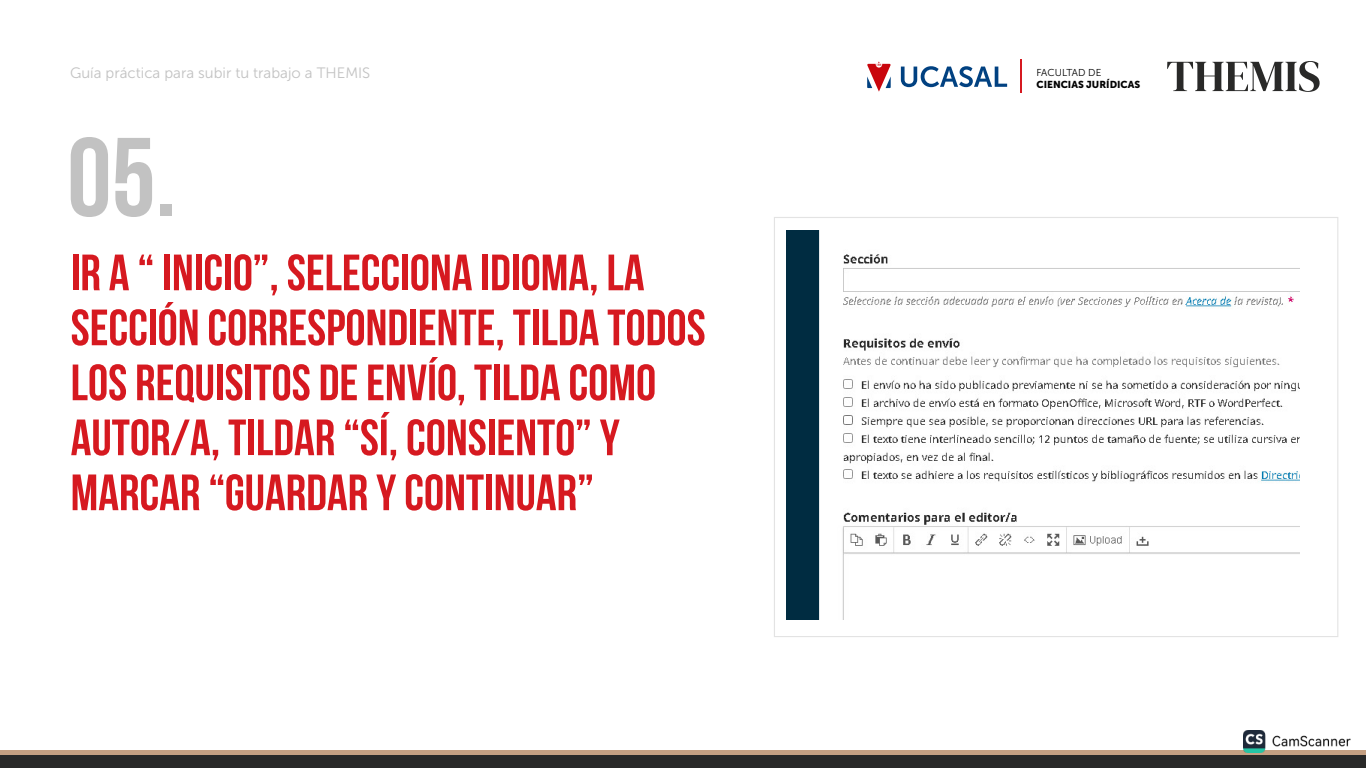
<style>
.page{position:relative;width:1366px;height:768px;background:#fff}
.page>*{position:absolute;margin:0;border:0;box-sizing:border-box;transform-origin:0 0}
.t1{font:700 111.8px "Bebas Neue";color:#c2c2c2}
.t2{font:700 51px/55px "Bebas Neue";color:#d61920}
.t3{font:15px "Museo Sans 300";color:#c2c2c2}
.t4{font:10px "Museo Sans 900";color:#000}
.t5{font:10px "Museo Sans 300";letter-spacing:-.005em;color:#000}
</style>
<div class="page">
<svg style="left:1167px;top:61px;width:153px;height:31px"></svg>
<div style="left:0;top:755px;width:1366px;height:13px;background:#292928"></div>
<hr style="left:0;top:751px;width:1366px;height:4px;background:#c5a082">
<svg style="left:901px;top:66px;width:106px;height:21px"></svg>
<svg style="left:867px;top:62px;width:24px;height:30px"></svg>
<hr style="left:1021px;top:60px;width:1px;height:33px;background:#d61920">
<img style="left:787px;top:231px;width:512px;height:388px">
<img style="left:1243px;top:730px;width:108px;height:23px">
<p class="t3" style="left:70px;top:64px;width:302px">Guía práctica para subir tu trabajo a THEMIS</p>
<h1 class="t1" style="left:67px;top:116px;width:111px">05.</h1>
<p class="t2" style="left:71px;top:245px;width:637px">IR A “ INICIO”, SELECCIONA IDIOMA, LA SECCIÓN CORRESPONDIENTE, TILDA TODOS LOS REQUISITOS DE ENVÍO, TILDA COMO AUTOR/A, TILDAR “SÍ, CONSIENTO” Y MARCAR “GUARDAR Y CONTINUAR”</p>
<p class="t5" style="left:1036px;top:67px;width:66px">FACULTAD DE</p>
<p class="t4" style="left:1036px;top:79px;width:105px">CIENCIAS JURÍDICAS</p>
</div>
